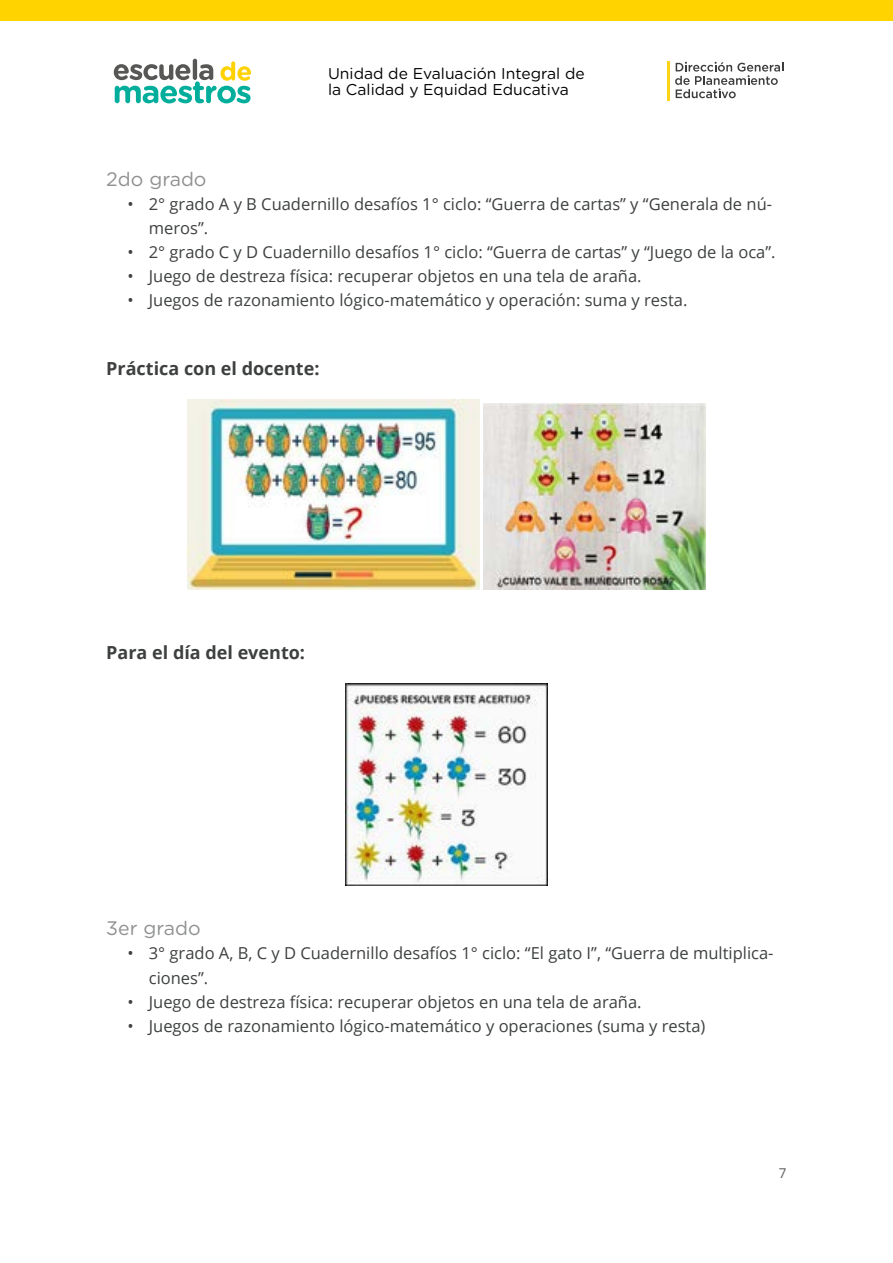
<style>
.page{position:relative;width:893px;height:1263px;background:#fff}
.page>*{position:absolute;margin:0;border:0;box-sizing:border-box;transform-origin:0 0}
.t1{font:19.5px "Gotham Rounded";color:#8f9091}
.t2{font:700 18px "Open Sans";color:#3e4040}
.t3{font:16.5px/24px "Open Sans";color:#3e4040}
.t4{font:15.6px/16.2px "Gotham Rounded";color:#000}
.t5{font:13.5px "Open Sans";color:#5a5c5c}
</style>
<div class="page">
<div style="left:0;top:0;width:893px;height:21px;background:#ffd300"></div>
<hr style="left:193px;top:59px;width:4px;height:21px;background:#575756;border-radius:2px">
<svg style="left:114px;top:61px;width:137px;height:42px"></svg>
<hr style="left:668px;top:61px;width:2px;height:40px;background:#fdd315">
<svg style="left:675px;top:62px;width:108px;height:36px"></svg>
<img style="left:187px;top:399px;width:293px;height:191px">
<img style="left:484px;top:403px;width:222px;height:187px">
<img style="left:346px;top:684px;width:201px;height:201px">
<p class="t4" style="left:328px;top:64px;width:258px">Unidad de Evaluación Integral de la Calidad y Equidad Educativa</p>
<p class="t1" style="left:106px;top:165px;width:102px">2do grado</p>
<p class="t3" style="left:149px;top:191px;width:625px;text-indent:-21px">• 2° grado A y B Cuadernillo desafíos 1° ciclo: “Guerra de cartas” y “Generala de nú&shy;meros”.</p>
<p class="t3" style="left:128px;top:239px;width:649px">• 2° grado C y D Cuadernillo desafíos 1° ciclo: “Guerra de cartas” y “Juego de la oca”.</p>
<p class="t3" style="left:128px;top:263px;width:516px">• Juego de destreza física: recuperar objetos en una tela de araña.</p>
<p class="t3" style="left:128px;top:287px;width:561px">• Juegos de razonamiento lógico-matemático y operación: suma y resta.</p>
<p class="t2" style="left:106px;top:356px;width:215px">Práctica con el docente:</p>
<p class="t2" style="left:106px;top:640px;width:200px">Para el día del evento:</p>
<p class="t1" style="left:106px;top:915px;width:96px">3er grado</p>
<p class="t3" style="left:149px;top:941px;width:626px;text-indent:-21px">• 3° grado A, B, C y D Cuadernillo desafíos 1° ciclo: “El gato I”, “Guerra de multiplica&shy;ciones”.</p>
<p class="t3" style="left:128px;top:989px;width:516px">• Juego de destreza física: recuperar objetos en una tela de araña.</p>
<p class="t3" style="left:128px;top:1013px;width:579px">• Juegos de razonamiento lógico-matemático y operaciones (suma y resta)</p>
<p class="t5" style="left:779px;top:1163px;width:9px">7</p>
</div>
